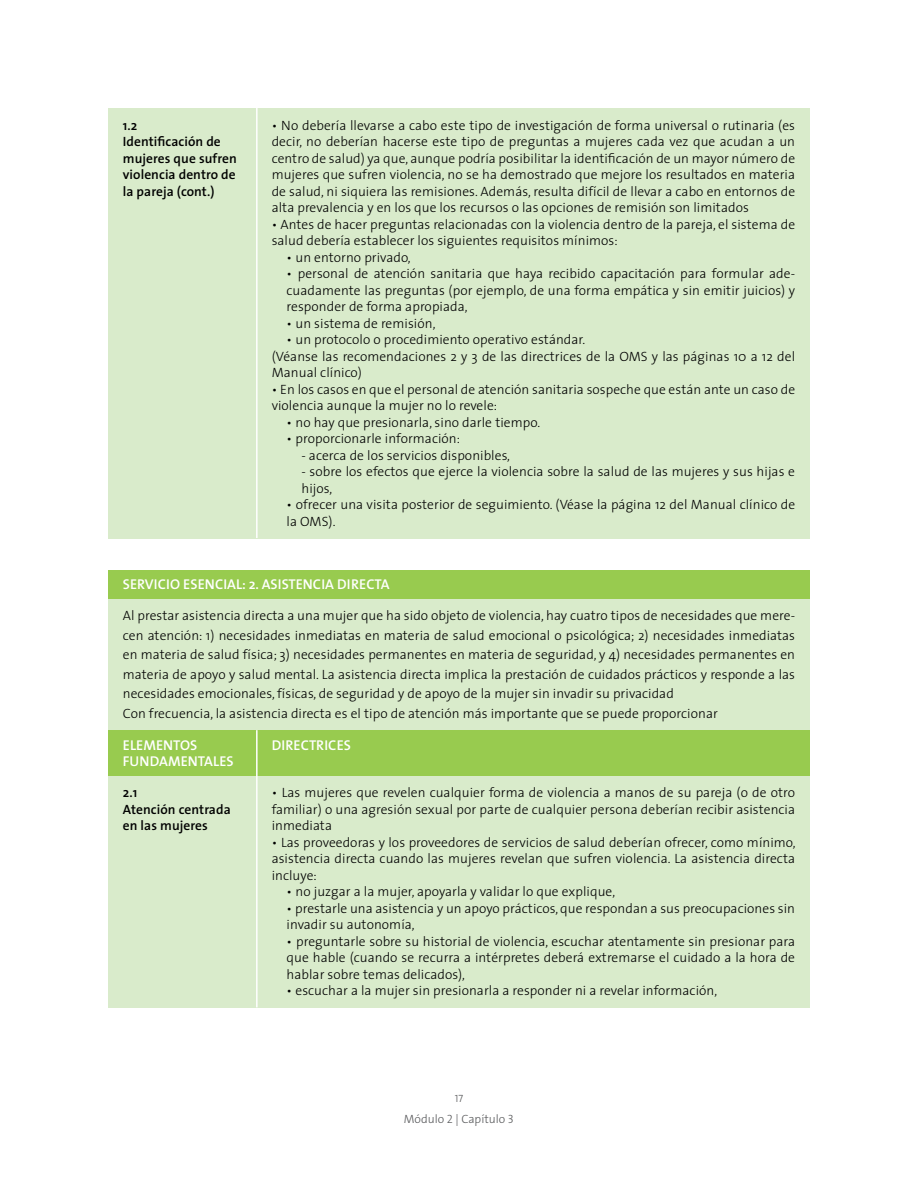
<style>
.page{position:relative;width:918px;height:1188px;background:#fff}
.page>*{position:absolute;margin:0;border:0;box-sizing:border-box;transform-origin:0 0}
.t1{font:600 14.25px/16.5px "The Sans";letter-spacing:.005em;color:#fff}
.t2{font:300 13.5px/16.5px "The Sans";letter-spacing:.005em;color:#000}
.t3{font:600 13.5px/16.5px "The Sans";letter-spacing:.005em;color:#000}
.t4{font:300 12px "The Sans";color:#58595b}
.t5{font:10.5px "The Sans Light Caps";color:#58595b}
.s1{font-family:"The Sans Light Caps";font-weight:400}
</style>
<div class="page">
<div style="left:108px;top:108px;width:702px;height:430px;background:#d9ebcb"></div>
<div style="left:108px;top:570px;width:702px;height:437px;background:#d9ebcb"></div>
<div style="left:108px;top:570px;width:702px;height:29px;background:#98cb4f"></div>
<hr style="left:256px;top:108px;width:2px;height:430px;background:#fff">
<div style="left:108px;top:730px;width:702px;height:45px;background:#98cb4f"></div>
<hr style="left:256px;top:730px;width:2px;height:277px;background:#fff">
<p class="t3" style="left:123px;top:117px;width:115px">1.2<br>Identificación de mujeres que sufren violencia dentro de la pareja (cont.)</p>
<p class="t2" style="left:272px;top:117px;width:525px;text-align:justify">• No debería llevarse a cabo este tipo de investigación de forma universal o rutinaria (es decir, no deberían hacerse este tipo de preguntas a mujeres cada vez que acudan a un centro de salud) ya que, aunque podría posibilitar la identificación de un mayor número de mujeres que sufren violencia, no se ha demostrado que mejore los resultados en materia de salud, ni siquiera las remisiones. Además, resulta difícil de llevar a cabo en entornos de alta prevalencia y en los que los recursos o las opciones de remisión son limitados</p>
<p class="t2" style="left:272px;top:216px;width:525px">• Antes de hacer preguntas relacionadas con la violencia dentro de la pareja, el sistema de salud debería establecer los siguientes requisitos mínimos:</p>
<p class="t2" style="left:287px;top:249px;width:126px">• un entorno privado,</p>
<p class="t2" style="left:287px;top:265px;width:510px;text-align:justify">• personal de atención sanitaria que haya recibido capacitación para formular ade&shy;cuadamente las preguntas (por ejemplo, de una forma empática y sin emitir juicios) y responder de forma apropiada,</p>
<p class="t2" style="left:287px;top:315px;width:150px">• un sistema de remisión,</p>
<p class="t2" style="left:272px;top:331px;width:525px;text-indent:15px">• un protocolo o procedimiento operativo estándar.<br>(Véanse las recomendaciones 2 y 3 de las directrices de la OMS y las páginas 10 a 12 del<br>Manual clínico)</p>
<p class="t2" style="left:272px;top:381px;width:525px">• En los casos en que el personal de atención sanitaria sospeche que están ante un caso de violencia aunque la mujer no lo revele:</p>
<p class="t2" style="left:287px;top:414px;width:255px">• no hay que presionarla, sino darle tiempo.</p>
<p class="t2" style="left:287px;top:430px;width:175px">• proporcionarle información:</p>
<p class="t2" style="left:301px;top:447px;width:210px">- acerca de los servicios disponibles,</p>
<p class="t2" style="left:301px;top:463px;width:495px">- sobre los efectos que ejerce la violencia sobre la salud de las mujeres y sus hijas e hijos,</p>
<p class="t2" style="left:287px;top:496px;width:510px">• ofrecer una visita posterior de seguimiento. (Véase la página 12 del Manual clínico de la OMS).</p>
<p class="t1" style="left:123px;top:576px;width:268px">SERVICIO ESENCIAL: 2. ASISTENCIA DIRECTA</p>
<p class="t2" style="left:123px;top:606px;width:674px;line-height:19.5px">Al prestar asistencia directa a una mujer que ha sido objeto de violencia, hay cuatro tipos de necesidades que mere&shy;cen atención: 1) necesidades inmediatas en materia de salud emocional o psicológica; 2) necesidades inmediatas en materia de salud física; 3) necesidades permanentes en materia de seguridad, y 4) necesidades permanentes en materia de apoyo y salud mental. La asistencia directa implica la prestación de cuidados prácticos y responde a las necesidades emocionales, físicas, de seguridad y de apoyo de la mujer sin invadir su privacidad<br>Con frecuencia, la asistencia directa es el tipo de atención más importante que se puede proporcionar</p>
<p class="t1" style="left:123px;top:736px;width:112px">ELEMENTOS<br>FUNDAMENTALES</p>
<p class="t1" style="left:272px;top:736px;width:81px">DIRECTRICES</p>
<p class="t3" style="left:123px;top:784px;width:109px">2.1<br>Atención centrada en las mujeres</p>
<p class="t2" style="left:272px;top:784px;width:525px;text-align:justify">• Las mujeres que revelen cualquier forma de violencia a manos de su pareja (o de otro familiar) o una agresión sexual por parte de cualquier persona deberían recibir asistencia inmediata</p>
<p class="t2" style="left:272px;top:834px;width:526px;text-align:justify">• Las proveedoras y los proveedores de servicios de salud deberían ofrecer, como mínimo, asistencia directa cuando las mujeres revelan que sufren violencia. La asistencia directa incluye:</p>
<p class="t2" style="left:287px;top:883px;width:330px">• no juzgar a la mujer, apoyarla y validar lo que explique,</p>
<p class="t2" style="left:287px;top:899px;width:510px">• prestarle una asistencia y un apoyo prácticos, que respondan a sus preocupaciones sin invadir su autonomía,</p>
<p class="t2" style="left:287px;top:932px;width:510px;text-align:justify">• preguntarle sobre su historial de violencia, escuchar atentamente sin presionar para que hable (cuando se recurra a intérpretes deberá extremarse el cuidado a la hora de hablar sobre temas delicados),</p>
<p class="t2" style="left:287px;top:982px;width:432px">• escuchar a la mujer sin presionarla a responder ni a revelar información,</p>
<p class="t5" style="left:455px;top:1090px;width:10px">17</p>
<p class="t4" style="left:404px;top:1109px;width:112px">Módulo <span class="s1">2</span> | Capítulo <span class="s1">3</span></p>
</div>
